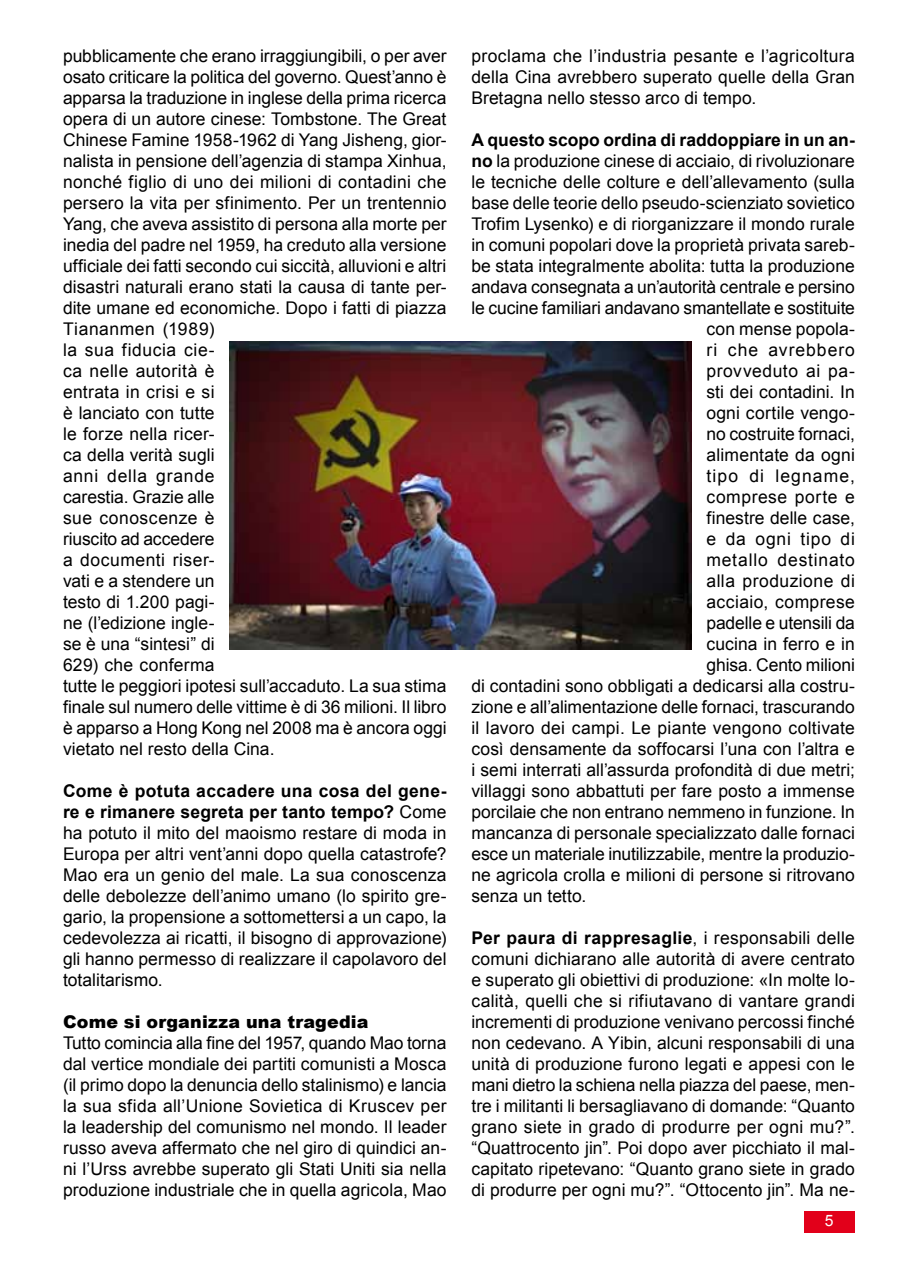
<style>
.page{position:relative;width:918px;height:1275px;background:#fff}
.page>*{position:absolute;margin:0;border:0;box-sizing:border-box;transform-origin:0 0}
.t1{font:17.5px/21px "Arial";color:#000;text-align:justify}
.t2{font:17.5px "Arial";letter-spacing:.02em;color:#000}
.t3{font:700 17.5px "Arial";color:#000}
.t4{font:17.5px "Arial";letter-spacing:.03em;color:#000}
.t5{font:17.5px "Arial";letter-spacing:.045em;color:#000}
.t6{font:900 17.5px "Arial";letter-spacing:.01em;color:#000}
.t7{font:17.5px "Arial";letter-spacing:.025em;color:#000}
.t8{font:17.5px "Arial";letter-spacing:.055em;color:#000}
.t9{font:17.5px "Arial";letter-spacing:.065em;color:#000}
.t10{font:15.75px "Arial";color:#fff}
.s1{font-weight:700}
</style>
<div class="page">
<div style="left:804px;top:1211px;width:50px;height:21px;background:#e2001a"></div>
<img style="left:229px;top:342px;width:462px;height:308px">
<p class="t1" style="left:63px;top:46px;width:385px;text-align:left">pubblicamente che erano irraggiungibili, o per aver osato criticare la politica del governo. Quest’anno è apparsa la traduzione in inglese della prima ricerca opera di un autore cinese: Tombstone. The Great Chinese Famine 1958-1962 di Yang Jisheng, gior&shy;nalista in pensione dell’agenzia di stampa Xinhua, nonché figlio di uno dei milioni di contadini che persero la vita per sfinimento. Per un trentennio Yang, che aveva assistito di persona alla morte per inedia del padre nel 1959, ha creduto alla versione ufficiale dei fatti secondo cui siccità, alluvioni e altri disastri naturali erano stati la causa di tante per&shy;dite umane ed economiche. Dopo i fatti di piazza Tiananmen (1989)<br>la sua fiducia cie-<br>ca nelle autorità è<br>entrata in crisi e si<br>è lanciato con tutte<br>le forze nella ricer-<br>ca della verità sugli<br>anni della grande<br>carestia. Grazie alle<br>sue conoscenze è<br>riuscito ad accedere<br>a documenti riser-<br>vati e a stendere un<br>testo di 1.200 pagi-<br>ne (l’edizione ingle-<br>se è una “sintesi” di<br>629) che conferma<br>tutte le peggiori ipotesi sull’accaduto. La sua stima finale sul numero delle vittime è di 36 milioni. Il libro è apparso a Hong Kong nel 2008 ma è ancora oggi vietato nel resto della Cina.</p>
<p class="t1" style="left:63px;top:781px;width:385px"><span class="s1">Come è potuta accadere una cosa del gene&shy;re e rimanere segreta per tanto tempo?</span> Come ha potuto il mito del maoismo restare di moda in Europa per altri vent’anni dopo quella catastrofe?<br>Mao era un genio del male. La sua conoscenza delle debolezze dell’animo umano (lo spirito gre&shy;gario, la propensione a sottomettersi a un capo, la cedevolezza ai ricatti, il bisogno di approvazione) gli hanno permesso di realizzare il capolavoro del totalitarismo.</p>
<p class="t6" style="left:63px;top:1009px;width:307px">Come si organizza una tragedia</p>
<p class="t1" style="left:63px;top:1033px;width:385px">Tutto comincia alla fine del 1957, quando Mao torna dal vertice mondiale dei partiti comunisti a Mosca (il primo dopo la denuncia dello stalinismo) e lancia la sua sfida all’Unione Sovietica di Kruscev per la leadership del comunismo nel mondo. Il leader russo aveva affermato che nel giro di quindici an&shy;ni l’Urss avrebbe superato gli Stati Uniti sia nella produzione industriale che in quella agricola, Mao</p>
<p class="t1" style="left:471px;top:46px;width:385px">proclama che l’industria pesante e l’agricoltura della Cina avrebbero superato quelle della Gran Bretagna nello stesso arco di tempo.</p>
<p class="t3" style="left:471px;top:129px;width:385px">A questo scopo ordina di raddoppiare in un an-</p>
<p class="t1" style="left:471px;top:151px;width:385px"><span class="s1">no</span> la produzione cinese di acciaio, di rivoluzionare</p>
<p class="t1" style="left:471px;top:172px;width:385px">le tecniche delle colture e dell’allevamento (sulla</p>
<p class="t1" style="left:471px;top:193px;width:385px">base delle teorie dello pseudo-scienziato sovietico</p>
<p class="t1" style="left:471px;top:214px;width:385px">Trofim Lysenko) e di riorganizzare il mondo rurale</p>
<p class="t1" style="left:471px;top:235px;width:385px">in comuni popolari dove la proprietà privata sareb-</p>
<p class="t1" style="left:471px;top:256px;width:385px">be stata integralmente abolita: tutta la produzione</p>
<p class="t1" style="left:471px;top:277px;width:385px">andava consegnata a un’autorità centrale e persino</p>
<p class="t1" style="left:471px;top:298px;width:385px">le cucine familiari andavano smantellate e sostituite</p>
<p class="t1" style="left:706px;top:319px;width:150px">con mense popola-</p>
<p class="t8" style="left:706px;top:339px;width:150px">ri che avrebbero</p>
<p class="t4" style="left:706px;top:360px;width:150px">provveduto ai pa-</p>
<p class="t1" style="left:706px;top:382px;width:150px">sti dei contadini. In</p>
<p class="t1" style="left:706px;top:403px;width:150px">ogni cortile vengo-</p>
<p class="t1" style="left:706px;top:424px;width:150px">no costruite fornaci,</p>
<p class="t1" style="left:706px;top:445px;width:150px">alimentate da ogni</p>
<p class="t9" style="left:706px;top:465px;width:150px">tipo di legname,</p>
<p class="t4" style="left:706px;top:486px;width:150px">comprese porte e</p>
<p class="t1" style="left:706px;top:508px;width:150px">finestre delle case,</p>
<p class="t5" style="left:706px;top:528px;width:150px">e da ogni tipo di</p>
<p class="t5" style="left:706px;top:549px;width:150px">metallo destinato</p>
<p class="t7" style="left:706px;top:570px;width:150px">alla produzione di</p>
<p class="t2" style="left:706px;top:591px;width:150px">acciaio, comprese</p>
<p class="t1" style="left:706px;top:613px;width:150px">padelle e utensili da</p>
<p class="t1" style="left:706px;top:634px;width:150px">cucina in ferro e in</p>
<p class="t1" style="left:706px;top:655px;width:150px">ghisa. Cento milioni</p>
<p class="t1" style="left:471px;top:676px;width:385px">di contadini sono obbligati a dedicarsi alla costru-</p>
<p class="t1" style="left:471px;top:697px;width:385px">zione e all’alimentazione delle fornaci, trascurando</p>
<p class="t2" style="left:471px;top:717px;width:385px">il lavoro dei campi. Le piante vengono coltivate</p>
<p class="t1" style="left:471px;top:739px;width:385px">così densamente da soffocarsi l’una con l’altra e</p>
<p class="t1" style="left:471px;top:760px;width:385px">i semi interrati all’assurda profondità di due metri;</p>
<p class="t1" style="left:471px;top:781px;width:385px">villaggi sono abbattuti per fare posto a immense</p>
<p class="t1" style="left:471px;top:802px;width:385px">porcilaie che non entrano nemmeno in funzione. In</p>
<p class="t1" style="left:471px;top:823px;width:385px">mancanza di personale specializzato dalle fornaci</p>
<p class="t1" style="left:471px;top:844px;width:385px">esce un materiale inutilizzabile, mentre la produzio-</p>
<p class="t1" style="left:471px;top:865px;width:385px">ne agricola crolla e milioni di persone si ritrovano</p>
<p class="t1" style="left:471px;top:886px;width:116px">senza un tetto.</p>
<p class="t1" style="left:471px;top:928px;width:385px"><span class="s1">Per paura di rappresaglie</span>, i responsabili delle comuni dichiarano alle autorità di avere centrato e superato gli obiettivi di produzione: «In molte lo&shy;calità, quelli che si rifiutavano di vantare grandi incrementi di produzione venivano percossi finché non cedevano. A Yibin, alcuni responsabili di una unità di produzione furono legati e appesi con le mani dietro la schiena nella piazza del paese, men&shy;tre i militanti li bersagliavano di domande: “Quanto grano siete in grado di produrre per ogni mu?”. “Quattrocento jin”. Poi dopo aver picchiato il mal&shy;capitato ripetevano: “Quanto grano siete in grado di produrre per ogni mu?”. “Ottocento jin”. Ma ne-</p>
<p class="t10" style="left:825px;top:1210px;width:10px">5</p>
</div>
